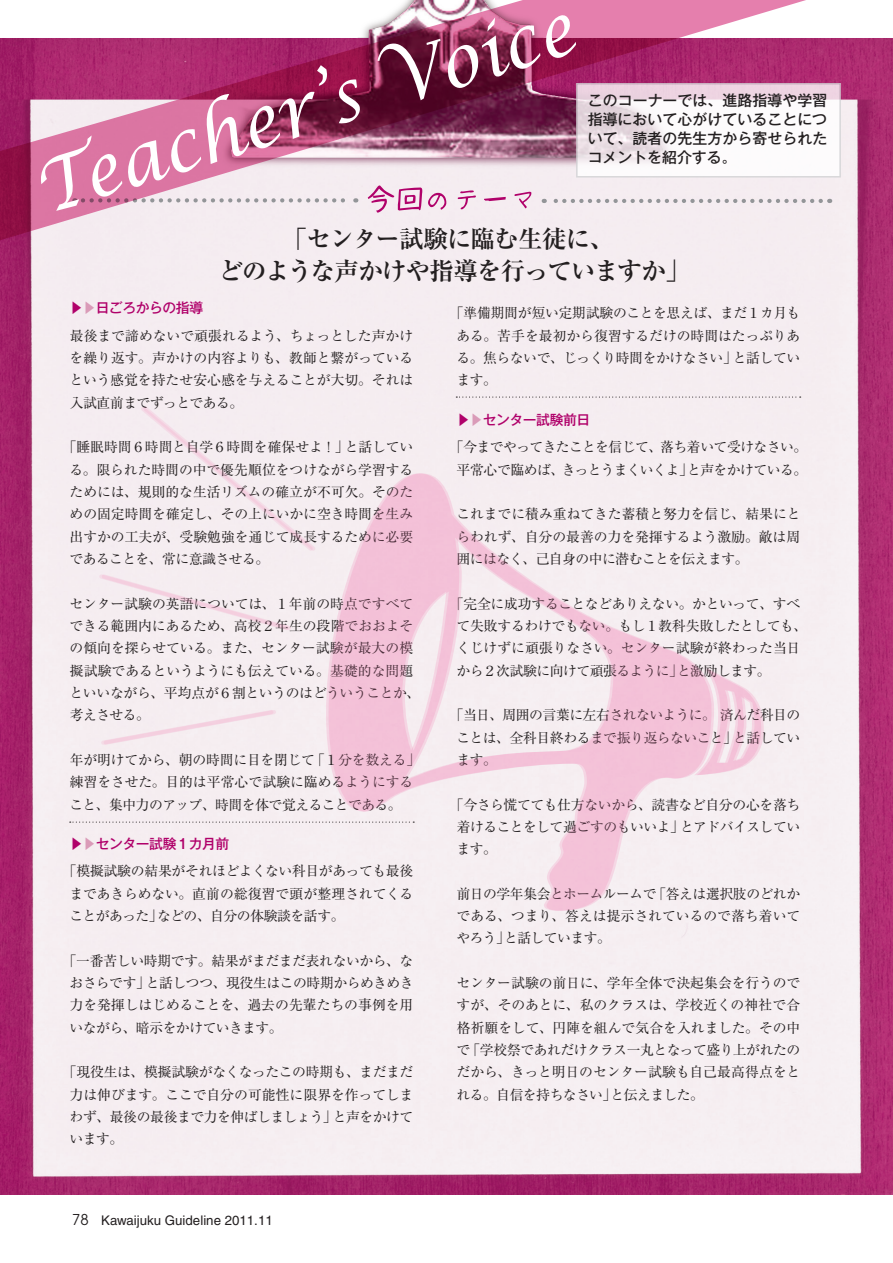
<style>
.page{position:relative;width:893px;height:1263px;background:#fff}
.page>*{position:absolute;margin:0;border:0;box-sizing:border-box;transform-origin:0 0}
.t1{font:700 24.45px "Ryumin Pro";letter-spacing:-.03em;color:#231f20}
.t2{font:500 14.85px/19.2px "Gothic MB101 Pro";letter-spacing:.005em;color:#231f20;text-align:justify}
.t3{font:13.8px/22.4px "Ryumin Pro";letter-spacing:-.02em;color:#231f20;text-align:justify}
.t4{font:13.8px/22.4px "Ryumin Pro";letter-spacing:-.04em;color:#231f20;text-align:center}
.t5{font:500 13.8px "Gothic MB101 Pro";letter-spacing:-.035em;color:#b0016a}
.ノーマル{font:13.35px "Helvetica";color:#231f20}
.s1{color:#da9bb8}
.s2{font-family:"Ryumin Pro";font-weight:400}
.s3{font-family:"Ryumin Pro";font-weight:400;color:#da9bb8}
.s4{font-family:"Avant Garde";font-size:14.85px}
</style>
<div class="page">
<img style="left:0;top:38px;width:893px;height:1157px">
<svg style="left:70px;top:821px;width:259px;height:2px"></svg>
<svg style="left:456px;top:396px;width:345px;height:2px"></svg>
<svg style="left:0;top:0;width:847px;height:250px;background:#dfb0c7"></svg>
<svg style="left:40px;top:15px;width:536px;height:196px;background:#be7a9a"></svg>
<svg style="left:329px;top:473px;width:435px;height:438px;fill:#f5edf0"></svg>
<div style="left:137px;top:405px;width:182px;height:150px;background:#f5edf1"></div>
<svg style="left:96px;top:571px;width:198px;height:62px;background:#f5eaef"></svg>
<svg style="left:98px;top:707px;width:181px;height:40px;background:#f5eaee"></svg>
<svg style="left:576px;top:83px;width:265px;height:95px"></svg>
<svg style="left:368px;top:185px;width:163px;height:28px;background:#eac7db"></svg>
<svg style="left:544px;top:199px;width:277px;height:4px"></svg>
<p class="t2" style="left:588px;top:89px;width:241px">このコーナーでは、進路指導や学習指導において心がけていることについて、読者の先生方から寄せられたコメントを紹介する。</p>
<p class="t1" style="left:283px;top:219px;width:333px">「センター試験に臨む生徒に、</p>
<p class="t1" style="left:218px;top:251px;width:473px">どのような声かけや指導を行っていますか」</p>
<p class="t5" style="left:69px;top:296px;width:135px">▶<span class="s1">▶</span>日ごろからの指導</p>
<p class="t3" style="left:69px;top:323px;width:345px">最後まで諦めないで頑張れるよう、ちょっとした声かけを繰り返す。声かけの内容よりも、教師と繋がっているという感覚を持たせ安心感を与えることが大切。それは入試直前までずっとである。</p>
<p class="t3" style="left:70px;top:435px;width:345px;text-indent:-7px">「睡眠時間６時間と自学６時間を確保せよ！」と話している。限られた時間の中で優先順位をつけながら学習するためには、規則的な生活リズムの確立が不可欠。そのための固定時間を確定し、その上にいかに空き時間を生み出すかの工夫が、受験勉強を通じて成長するために必要であることを、常に意識させる。</p>
<p class="t3" style="left:69px;top:591px;width:352px;text-align:left">センター試験の英語については、１年前の時点ですべてできる範囲内にあるため、高校２年生の段階でおおよその傾向を探らせている。また、センター試験が最大の模擬試験であるというようにも伝えている。基礎的な問題といいながら、平均点が６割というのはどういうことか、考えさせる。</p>
<p class="t3" style="left:70px;top:747px;width:352px;text-align:left">年が明けてから、朝の時間に目を閉じて「１分を数える」練習をさせた。目的は平常心で試験に臨めるようにすること、集中力のアップ、時間を体で覚えることである。</p>
<p class="t5" style="left:69px;top:832px;width:161px"><span class="s2">▶</span><span class="s3">▶</span>センター試験１カ月前</p>
<p class="t3" style="left:70px;top:859px;width:345px;text-indent:-7px">「模擬試験の結果がそれほどよくない科目があっても最後まであきらめない。直前の総復習で頭が整理されてくることがあった」などの、自分の体験談を話す。</p>
<p class="t3" style="left:70px;top:948px;width:345px;text-indent:-7px">「一番苦しい時期です。結果がまだまだ表れないから、なおさらです」と話しつつ、現役生はこの時期からめきめき力を発揮しはじめることを、過去の先輩たちの事例を用いながら、暗示をかけていきます。</p>
<p class="t3" style="left:70px;top:1060px;width:345px;text-indent:-7px">「現役生は、模擬試験がなくなったこの時期も、まだまだ力は伸びます。ここで自分の可能性に限界を作ってしまわず、最後の最後まで力を伸ばしましょう」と声をかけています。</p>
<p class="ノーマル" style="left:72px;top:1212px;width:202px"><span class="s4">78</span> Kawaijuku Guideline 2011.11</p>
<p class="t3" style="left:456px;top:301px;width:345px;text-indent:-7px">「準備期間が短い定期試験のことを思えば、まだ１カ月もある。苦手を最初から復習するだけの時間はたっぷりある。焦らないで、じっくり時間をかけなさい」と話しています。</p>
<p class="t5" style="left:456px;top:408px;width:135px"><span class="s2">▶</span><span class="s3">▶</span>センター試験前日</p>
<p class="t4" style="left:450px;top:435px;width:359px">「今までやってきたことを信じて、落ち着いて受けなさい。平常心で臨めば、きっとうまくいくよ」と声をかけている。</p>
<p class="t3" style="left:456px;top:502px;width:346px">これまでに積み重ねてきた蓄積と努力を信じ、結果にとらわれず、自分の最善の力を発揮するよう激励。敵は周囲にはなく、己自身の中に潜むことを伝えます。</p>
<p class="t3" style="left:456px;top:591px;width:352px;text-align:left;text-indent:-7px">「完全に成功することなどありえない。かといって、すべて失敗するわけでもない。もし１教科失敗したとしても、くじけずに頑張りなさい。センター試験が終わった当日から２次試験に向けて頑張るように」と激励します。</p>
<p class="t3" style="left:456px;top:703px;width:345px;text-indent:-7px">「当日、周囲の言葉に左右されないように。 済んだ科目のことは、全科目終わるまで振り返らないこと」と話しています。</p>
<p class="t3" style="left:456px;top:792px;width:345px;text-indent:-7px">「今さら慌てても仕方ないから、読書など自分の心を落ち着けることをして過ごすのもいいよ」とアドバイスしています。</p>
<p class="t3" style="left:457px;top:881px;width:345px">前日の学年集会とホームルームで「答えは選択肢のどれかである、つまり、答えは提示されているので落ち着いてやろう」と話しています。</p>
<p class="t3" style="left:457px;top:971px;width:345px">センター試験の前日に、学年全体で決起集会を行うのですが、そのあとに、私のクラスは、学校近くの神社で合格祈願をして、円陣を組んで気合を入れました。その中で「学校祭であれだけクラス一丸となって盛り上がれたのだから、きっと明日のセンター試験も自己最高得点をとれる。自信を持ちなさい」と伝えました。</p>
</div>
